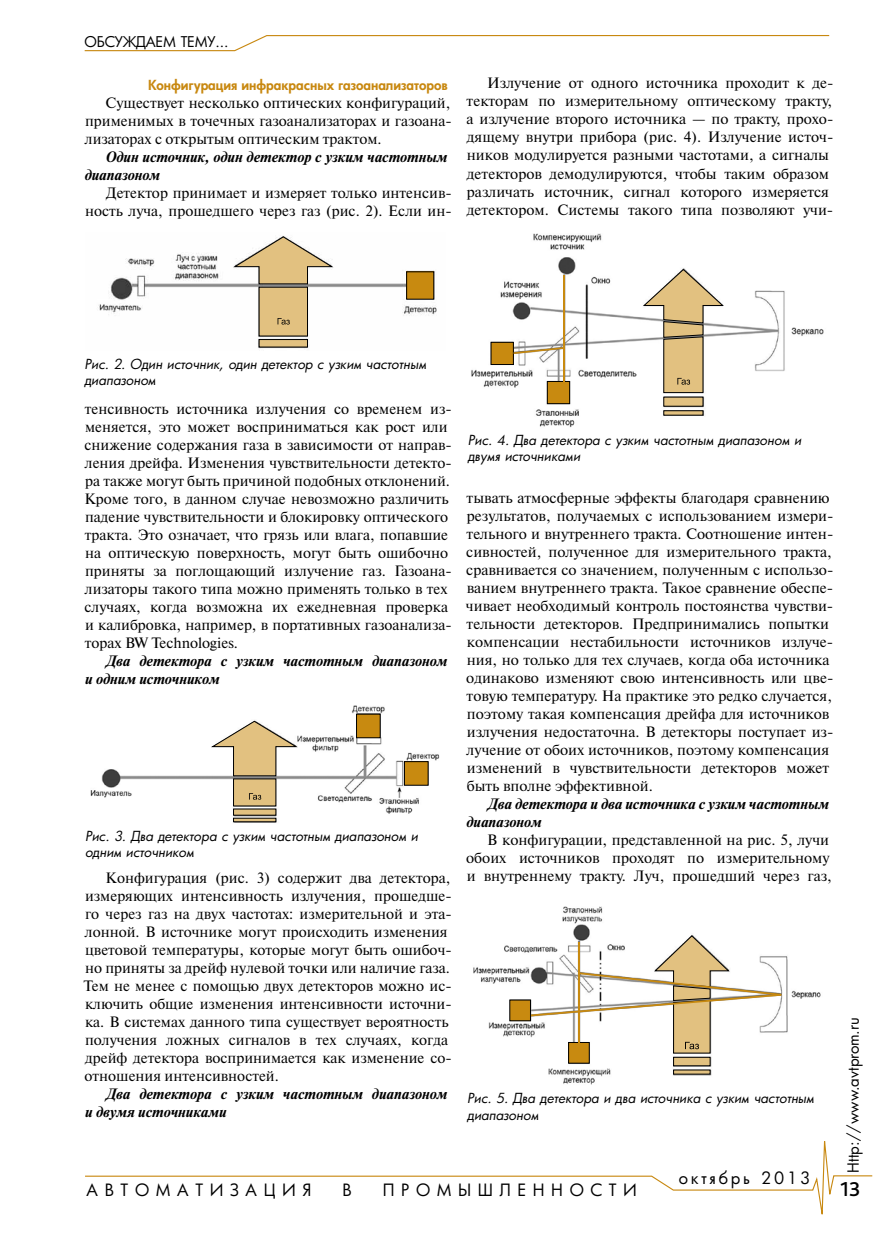
<style>
.page{position:relative;width:893px;height:1234px;background:#fff}
.page>*{position:absolute;margin:0;border:0;box-sizing:border-box;transform-origin:0 0}
.t1{font:500 21px "Bliss Pro";color:#000}
.t2{font:16.5px "Futura Cyr";letter-spacing:.4em;color:#000}
.t3{font:16.5px "Futura Cyr";letter-spacing:.17em;color:#000}
.t4{font:15px/18px "Newton C";color:#000}
.t5{font:italic 700 15px/18px "Newton C";color:#000}
.t6{font:15px "Futura Cyr";color:#000}
.t7{font:14.4px "Futura Cyr";letter-spacing:-.01em;color:#000}
.t8{font:italic 13.5px/16.5px "Futura Cyr";color:#000}
.t9{font:800 13.5px "Futura Cyr";color:#c88810}
</style>
<div class="page">
<svg style="left:85px;top:1141px;width:788px;height:74px"></svg>
<svg style="left:84px;top:35px;width:746px;height:17px"></svg>
<img style="left:98px;top:253px;width:339px;height:96px">
<div style="left:407px;top:272px;width:27px;height:27px;background:#c88a10"></div>
<div style="left:406px;top:271px;width:28px;height:28px;border:1px solid #000"></div>
<svg style="left:232px;top:236px;width:102px;height:112px"></svg>
<img style="left:90px;top:705px;width:350px;height:118px">
<div style="left:356px;top:714px;width:24px;height:23px;background:#c88a10"></div>
<div style="left:356px;top:713px;width:25px;height:25px;border:1px solid #000"></div>
<div style="left:404px;top:761px;width:24px;height:24px;background:#c88a10"></div>
<div style="left:404px;top:761px;width:24px;height:24px;border:1px solid #000"></div>
<svg style="left:210px;top:720px;width:89px;height:102px"></svg>
<img style="left:471px;top:233px;width:353px;height:195px">
<div style="left:491px;top:342px;width:22px;height:22px;background:#c88a10"></div>
<div style="left:491px;top:342px;width:23px;height:23px;border:1px solid #000"></div>
<div style="left:547px;top:381px;width:23px;height:22px;background:#c88a10"></div>
<div style="left:547px;top:381px;width:23px;height:23px;border:1px solid #000"></div>
<svg style="left:642px;top:268px;width:82px;height:148px"></svg>
<hr style="left:564px;top:275px;width:1px;height:106px;background:#c88a10">
<svg style="left:513px;top:347px;width:51px;height:7px"></svg>
<img style="left:473px;top:906px;width:348px;height:179px">
<div style="left:510px;top:999px;width:20px;height:21px;background:#c88a10"></div>
<svg style="left:531px;top:934px;width:250px;height:140px"></svg>
<p class="t7" style="left:84px;top:33px;width:145px">ОБСУЖДАЕМ ТЕМУ...</p>
<p class="t9" style="left:148px;top:77px;width:301px">Конфигурация инфракрасных газоанализаторов</p>
<p class="t4" style="left:85px;top:94px;width:368px;text-align:justify;text-indent:21px">Существует несколько оптических конфигураций, применимых в точечных газоанализаторах и газоана&shy;лизаторах с открытым оптическим трактом.</p>
<p class="t5" style="left:84px;top:148px;width:364px;text-indent:21px">Один источник, один детектор с узким частотным диапазоном</p>
<p class="t4" style="left:85px;top:184px;width:368px;text-align:right">Детектор принимает и измеряет только интенсив&shy;ность луча, прошедшего через газ (рис. 2). Если ин-</p>
<p class="t4" style="left:467px;top:74px;width:368px;text-indent:21px">Излучение от одного источника проходит к де&shy;текторам по измерительному оптическому тракту, а излучение второго источника — по тракту, прохо&shy;дящему внутри прибора (рис. 4). Излучение источ&shy;ников модулируется разными частотами, а сигналы детекторов демодулируются, чтобы таким образом различать источник, сигнал которого измеряется детектором. Системы такого типа позволяют учи-</p>
<p class="t8" style="left:84px;top:355px;width:343px">Рис. 2. Один источник, один детектор с узким частотным диапазоном</p>
<p class="t4" style="left:84px;top:400px;width:369px">тенсивность источника излучения со временем из&shy;меняется, это может восприниматься как рост или снижение содержания газа в зависимости от направ&shy;ления дрейфа. Изменения чувствительности детекто&shy;ра также могут быть причиной подобных отклонений.<br>Кроме того, в данном случае невозможно различить падение чувствительности и блокировку оптического тракта. Это означает, что грязь или влага, попавшие на оптическую поверхность, могут быть ошибочно приняты за поглощающий излучение газ. Газоана&shy;лизаторы такого типа можно применять только в тех случаях, когда возможна их ежедневная проверка и калибровка, например, в портативных газоанализа&shy;торах BW Technologies.</p>
<p class="t5" style="left:85px;top:652px;width:364px;text-indent:21px">Два детектора с узким частотным диапазоном и одним источником</p>
<p class="t8" style="left:468px;top:431px;width:335px">Рис. 4. Два детектора с узким частотным диапазоном и двумя источниками</p>
<p class="t4" style="left:466px;top:488px;width:369px">тывать атмосферные эффекты благодаря сравнению результатов, получаемых с использованием измери&shy;тельного и внутреннего тракта. Соотношение интен&shy;сивностей, полученное для измерительного тракта, сравнивается со значением, полученным с использо&shy;ванием внутреннего тракта. Такое сравнение обеспе&shy;чивает необходимый контроль постоянства чувстви&shy;тельности детекторов. Предпринимались попытки компенсации нестабильности источников излуче&shy;ния, но только для тех случаев, когда оба источника одинаково изменяют свою интенсивность или цве&shy;товую температуру. На практике это редко случается, поэтому такая компенсация дрейфа для источников излучения недостаточна. В детекторы поступает из&shy;лучение от обоих источников, поэтому компенсация изменений в чувствительности детекторов может быть вполне эффективной.</p>
<p class="t5" style="left:466px;top:794px;width:364px;text-indent:21px">Два детектора и два источника с узким частотным диапазоном</p>
<p class="t4" style="left:466px;top:830px;width:367px;text-indent:21px">В конфигурации, представленной на рис. 5, лучи обоих источников проходят по измерительному и внутреннему тракту. Луч, прошедший через газ,</p>
<p class="t8" style="left:85px;top:827px;width:334px">Рис. 3. Два детектора с узким частотным диапазоном и одним источником</p>
<p class="t4" style="left:84px;top:868px;width:370px;text-indent:22px">Конфигурация (рис. 3) содержит два детектора, измеряющих интенсивность излучения, прошедше&shy;го через газ на двух частотах: измерительной и эта&shy;лонной. В источнике могут происходить изменения цветовой температуры, которые могут быть ошибоч&shy;но приняты за дрейф нулевой точки или наличие газа.<br>Тем не менее с помощью двух детекторов можно ис&shy;ключить общие изменения интенсивности источни&shy;ка. В системах данного типа существует вероятность получения ложных сигналов в тех случаях, когда дрейф детектора воспринимается как изменение со&shy;отношения интенсивностей.</p>
<p class="t5" style="left:85px;top:1084px;width:364px;text-indent:21px">Два детектора с узким частотным диапазоном и двумя источниками</p>
<p class="t6" style="left:844px;top:1172px;width:157px;rotate:-90deg">Http://www.avtprom.ru</p>
<p class="t8" style="left:467px;top:1089px;width:348px">Рис. 5. Два детектора и два источника с узким частотным диапазоном</p>
<p class="t3" style="left:679px;top:1167px;width:133px">октябрь 2013</p>
<p class="t2" style="left:87px;top:1179px;width:226px">АВТОМАТИЗАЦИЯ</p>
<p class="t2" style="left:342px;top:1179px;width:11px">В</p>
<p class="t2" style="left:383px;top:1179px;width:256px">ПРОМЫШЛЕННОСТИ</p>
<h1 class="t1" style="left:840px;top:1176px;width:22px">13</h1>
</div>
